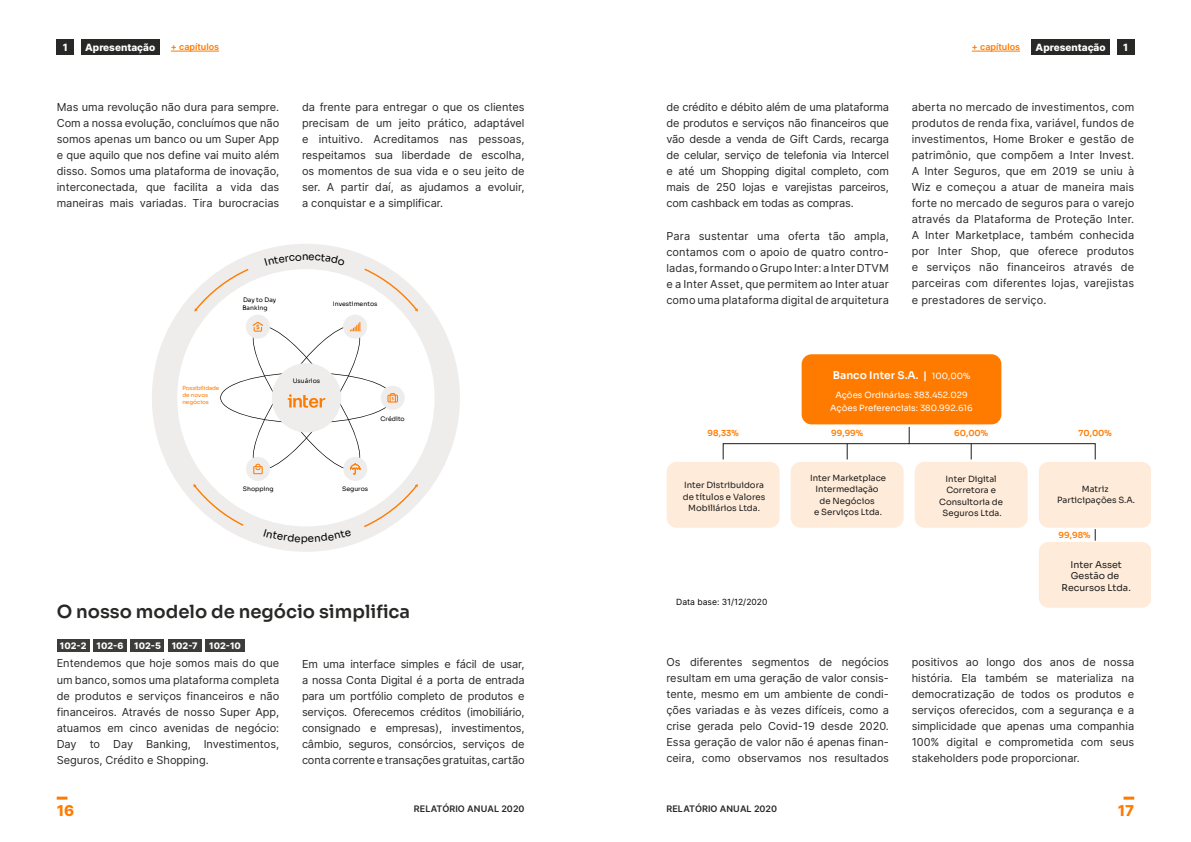
<style>
.page{position:relative;width:1191px;height:842px;background:#fff}
.page>*{position:absolute;margin:0;border:0;box-sizing:border-box;transform-origin:0 0}
.t1{font:18px "Sora";color:#282827}
.t2{font:800 15px "Inter";color:#ff7b00}
.t3{font:11px/16px "Inter";color:#282827;text-align:justify}
.t4{font:600 10.7px "Sora";color:#fff}
.t5{font:800 10px "Inter";color:#fff}
.t6{font:9.3px/11.4px "Sora";color:#1c1c1b;text-align:center}
.t7{font:600 9px "Inter";letter-spacing:.01em;color:#282827}
.t8{font:800 9px "Inter";color:#fff}
.t9{font:600 9px "Inter";color:#ff7b00}
.t10{font:8.5px/11.4px "Sora";color:#1c1c1b;text-align:center}
.t11{font:8.5px/13.5px "Sora";color:#fff;text-align:center}
.t12{font:8.5px "Inter";color:#000}
.t13{font:600 8.3px "Sora";color:#ff7b00}
.t14{font:6.2px/7.4px "Sora";color:#000}
.t15{font:5.6px/6.7px "Sora";letter-spacing:-.015em;color:#fe7b01}
.s1{font-weight:400;font-size:8.5px}
</style>
<div class="page">
<div style="left:57px;top:39px;width:17px;height:15px;background:#282827"></div>
<div style="left:81px;top:39px;width:78px;height:15px;background:#282827"></div>
<hr style="left:171px;top:51px;width:48px;height:1px;background:#ff7b00">
<svg style="left:57px;top:797px;width:10px;height:3px"></svg>
<svg style="left:1123px;top:797px;width:11px;height:3px"></svg>
<div style="left:1117px;top:39px;width:17px;height:15px;background:#282827"></div>
<hr style="left:971px;top:51px;width:49px;height:1px;background:#ff7b00">
<div style="left:1031px;top:39px;width:78px;height:15px;background:#282827"></div>
<div style="left:57px;top:639px;width:33px;height:12px;background:#3c3c3b"></div>
<div style="left:93px;top:639px;width:34px;height:12px;background:#3c3c3b"></div>
<div style="left:131px;top:639px;width:33px;height:12px;background:#3c3c3b"></div>
<div style="left:168px;top:639px;width:34px;height:12px;background:#3c3c3b"></div>
<div style="left:206px;top:639px;width:39px;height:12px;background:#3c3c3b"></div>
<div style="left:801px;top:354px;width:200px;height:70px;background:#ff7b00;border-radius:10px"></div>
<div style="left:666px;top:462px;width:113px;height:66px;background:#ffebd9;border-radius:10px"></div>
<svg style="left:722px;top:426px;width:428px;height:182px"></svg>
<div style="left:152px;top:244px;width:308px;height:308px;background:#efecec;border-radius:50%"></div>
<div style="left:177px;top:269px;width:257px;height:257px;background:#fff;border-radius:50%"></div>
<div style="left:246px;top:315px;width:24px;height:24px;background:#efecec;border-radius:50%"></div>
<div style="left:343px;top:315px;width:24px;height:24px;background:#efecec;border-radius:50%"></div>
<div style="left:381px;top:386px;width:24px;height:24px;background:#efecec;border-radius:50%"></div>
<div style="left:246px;top:457px;width:24px;height:24px;background:#efecec;border-radius:50%"></div>
<div style="left:343px;top:457px;width:24px;height:24px;background:#efecec;border-radius:50%"></div>
<svg style="left:364px;top:268px;width:54px;height:44px"></svg>
<svg style="left:194px;top:268px;width:55px;height:44px"></svg>
<svg style="left:193px;top:484px;width:51px;height:42px"></svg>
<svg style="left:363px;top:484px;width:55px;height:44px"></svg>
<svg style="left:220px;top:322px;width:178px;height:153px"></svg>
<p class="t5" style="left:63px;top:40px;width:6px">1</p>
<p class="t5" style="left:85px;top:40px;width:72px">Apresentação</p>
<p class="t9" style="left:171px;top:40px;width:50px">+ capítulos</p>
<p class="t3" style="left:57px;top:99px;width:224px">Mas uma revolução não dura para sempre.<br>Com a nossa evolução, concluímos que não somos apenas um banco ou um Super App e que aquilo que nos define vai muito além disso. Somos uma plataforma de inovação, interconectada, que facilita a vida das maneiras mais variadas. Tira burocracias</p>
<p class="t3" style="left:302px;top:99px;width:224px">da frente para entregar o que os clientes precisam de um jeito prático, adaptável e intuitivo. Acreditamos nas pessoas, respeitamos sua liberdade de escolha, os momentos de sua vida e o seu jeito de ser. A partir daí, as ajudamos a evoluir, a conquistar e a simplificar.</p>
<p class="t14" style="left:242px;top:296px;width:35px">Day to Day<br>Banking</p>
<p class="t14" style="left:333px;top:299px;width:46px">Investimentos</p>
<p class="t15" style="left:182px;top:385px;width:38px">Possibilidade de novos negócios</p>
<p class="t14" style="left:293px;top:377px;width:29px">Usuários</p>
<p class="t14" style="left:381px;top:414px;width:26px">Crédito</p>
<p class="t14" style="left:243px;top:484px;width:32px">Shopping</p>
<p class="t14" style="left:342px;top:484px;width:28px">Seguros</p>
<h1 class="t1" style="left:57px;top:597px;width:355px">O nosso modelo de negócio simplifica</h1>
<p class="t8" style="left:60px;top:639px;width:139px">102-2 102-6 102-5 102-7</p>
<p class="t8" style="left:209px;top:639px;width:33px">102-10</p>
<p class="t3" style="left:57px;top:655px;width:224px">Entendemos que hoje somos mais do que um banco, somos uma plataforma completa de produtos e serviços financeiros e não financeiros. Através de nosso Super App, atuamos em cinco avenidas de negócio:<br>Day to Day Banking, Investimentos, Seguros, Crédito e Shopping.</p>
<p class="t3" style="left:302px;top:655px;width:224px">Em uma interface simples e fácil de usar, a nossa Conta Digital é a porta de entrada para um portfólio completo de produtos e serviços. Oferecemos créditos (imobiliário, consignado e empresas), investimentos, câmbio, seguros, consórcios, serviços de conta corrente e transações gratuitas, cartão</p>
<p class="t3" style="left:666px;top:99px;width:224px">de crédito e débito além de uma plataforma de produtos e serviços não financeiros que vão desde a venda de Gift Cards, recarga de celular, serviço de telefonia via Intercel e até um Shopping digital completo, com mais de 250 lojas e varejistas parceiros, com cashback em todas as compras.</p>
<p class="t3" style="left:666px;top:228px;width:224px">Para sustentar uma oferta tão ampla, contamos com o apoio de quatro contro&shy;ladas, formando o Grupo Inter: a Inter DTVM e a Inter Asset, que permitem ao Inter atuar como uma plataforma digital de arquitetura</p>
<p class="t9" style="left:971px;top:40px;width:50px">+ capítulos</p>
<p class="t5" style="left:1035px;top:40px;width:72px">Apresentação</p>
<p class="t5" style="left:1123px;top:40px;width:6px">1</p>
<p class="t3" style="left:911px;top:99px;width:224px">aberta no mercado de investimentos, com produtos de renda fixa, variável, fundos de investimentos, Home Broker e gestão de patrimônio, que compõem a Inter Invest.<br>A Inter Seguros, que em 2019 se uniu à Wiz e começou a atuar de maneira mais forte no mercado de seguros para o varejo através da Plataforma de Proteção Inter.<br>A Inter Marketplace, também conhecida por Inter Shop, que oferece produtos e serviços não financeiros através de parceiras com diferentes lojas, varejistas e prestadores de serviço.</p>
<p class="t13" style="left:707px;top:427px;width:33px">98,33%</p>
<p class="t4" style="left:832px;top:366px;width:139px">Banco Inter S.A. | <span class="s1">100,00%</span></p>
<p class="t11" style="left:830px;top:387px;width:144px">Ações Ordinárias: 383.452.029<br>Ações Preferenciais: 380.992.616</p>
<p class="t13" style="left:831px;top:427px;width:34px">99,99%</p>
<p class="t13" style="left:954px;top:427px;width:36px">60,00%</p>
<p class="t13" style="left:1078px;top:427px;width:35px">70,00%</p>
<p class="t10" style="left:683px;top:479px;width:84px">Inter Distribuidora de títulos e Valores<br>Mobiliários Ltda.</p>
<p class="t10" style="left:810px;top:471px;width:77px">Inter Marketplace<br>Intermediação de Negócios<br>e Serviços Ltda.</p>
<p class="t10" style="left:939px;top:472px;width:65px">Inter Digital<br>Corretora e<br>Consultoria de<br>Seguros Ltda.</p>
<p class="t10" style="left:1057px;top:482px;width:80px">Matriz<br>Participações S.A.</p>
<p class="t13" style="left:1058px;top:528px;width:33px">99,98%</p>
<p class="t12" style="left:676px;top:596px;width:93px">Data base: 31/12/2020</p>
<p class="t6" style="left:1061px;top:558px;width:71px">Inter Asset<br>Gestão de<br>Recursos Ltda.</p>
<p class="t3" style="left:666px;top:653px;width:224px">Os diferentes segmentos de negócios resultam em uma geração de valor consis&shy;tente, mesmo em um ambiente de condi&shy;ções variadas e às vezes difíceis, como a crise gerada pelo Covid-19 desde 2020.<br>Essa geração de valor não é apenas finan&shy;ceira, como observamos nos resultados</p>
<p class="t3" style="left:911px;top:653px;width:224px">positivos ao longo dos anos de nossa história. Ela também se materializa na democratização de todos os produtos e serviços oferecidos, com a segurança e a simplicidade que apenas uma companhia 100% digital e comprometida com seus stakeholders pode proporcionar.</p>
<h2 class="t2" style="left:57px;top:799px;width:19px">16</h2>
<p class="t7" style="left:414px;top:802px;width:112px">RELATÓRIO ANUAL 2020</p>
<p class="t7" style="left:666px;top:802px;width:112px">RELATÓRIO ANUAL 2020</p>
<h2 class="t2" style="left:1117px;top:799px;width:18px">17</h2>
</div>
